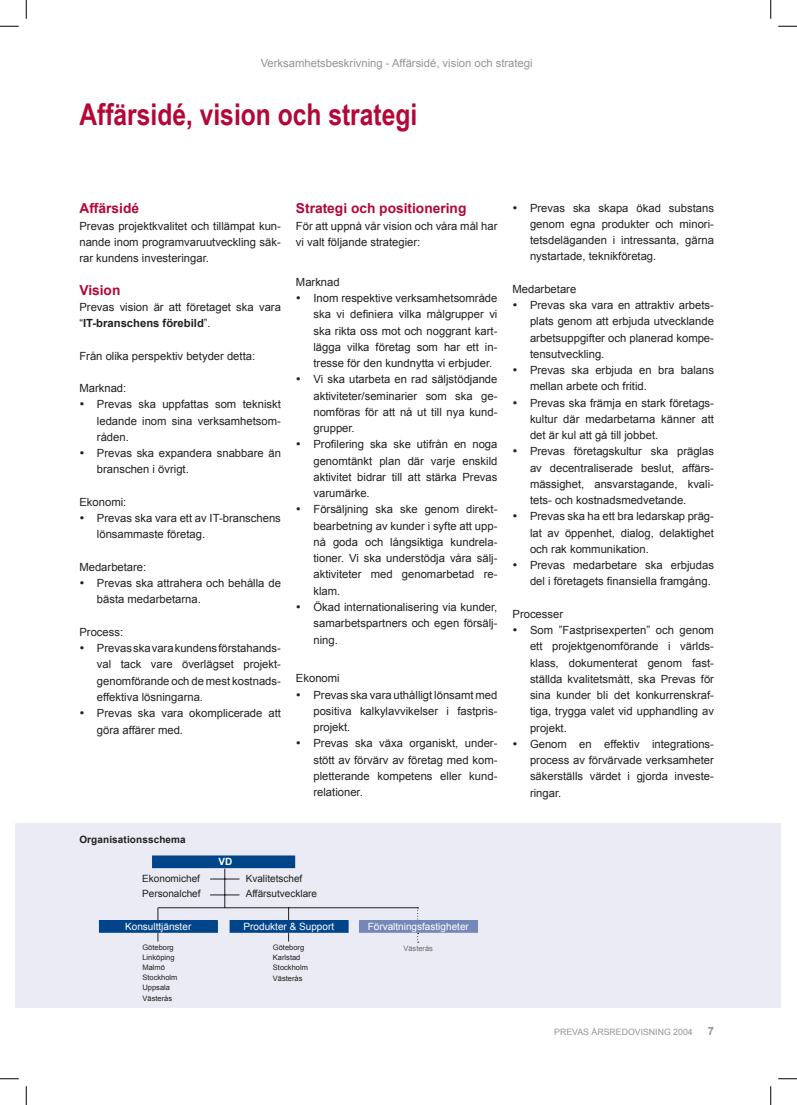
<style>
.page{position:relative;width:797px;height:1105px;background:#fff}
.page>*{position:absolute;margin:0;border:0;box-sizing:border-box;transform-origin:0 0}
.t1{font:700 30px "Arial Narrow";color:#b30738}
.t2{font:700 13.75px "Arial";color:#b30738}
.t3{font:11.25px/16.2px "Arial";color:#231f20;text-align:justify}
.t4{font:11.25px "Arial";color:#939598}
.t5{font:700 11.25px "Arial";color:#939598}
.t6{font:10px "Arial";color:#fff}
.t7{font:10px/15px "Arial";color:#231f20}
.t8{font:700 10px "Arial";letter-spacing:.01em;color:#231f20}
.t9{font:700 10px "Arial";color:#fff}
.t10{font:8.75px "Arial";color:#939598}
.t11{font:7.5px/10px "Arial";color:#231f20}
.t12{font:7.5px "Arial";color:#6d6e70}
.s1{font-weight:700}
</style>
<div class="page">
<div style="left:16px;top:823px;width:765px;height:185px;background:#eaebf4"></div>
<div style="left:153px;top:856px;width:141px;height:11px;background:#004489"></div>
<div style="left:152px;top:855px;width:143px;height:13px;border:1px solid #004489"></div>
<hr style="left:224px;top:869px;width:1px;height:39px;background:#231f20">
<hr style="left:158px;top:907px;width:260px;height:1px;background:#231f20">
<svg style="left:210px;top:878px;width:29px;height:1px"></svg>
<svg style="left:210px;top:894px;width:29px;height:1px"></svg>
<svg style="left:157px;top:907px;width:1px;height:13px"></svg>
<svg style="left:288px;top:908px;width:1px;height:12px"></svg>
<div style="left:230px;top:921px;width:118px;height:11px;background:#004489"></div>
<div style="left:229px;top:920px;width:119px;height:13px;border:1px solid #004489"></div>
<div style="left:100px;top:921px;width:117px;height:11px;background:#004489"></div>
<div style="left:99px;top:920px;width:119px;height:13px;border:1px solid #004489"></div>
<div style="left:359px;top:921px;width:118px;height:11px;background:#7587b8"></div>
<div style="left:359px;top:920px;width:119px;height:13px;border:1px solid #7587b8"></div>
<svg style="left:0;top:25px;width:19px;height:2px"></svg>
<svg style="left:778px;top:25px;width:19px;height:2px"></svg>
<svg style="left:0;top:1078px;width:19px;height:1px"></svg>
<svg style="left:778px;top:1078px;width:19px;height:1px"></svg>
<svg style="left:25px;top:0;width:2px;height:19px"></svg>
<svg style="left:25px;top:1086px;width:2px;height:19px"></svg>
<svg style="left:770px;top:0;width:1px;height:19px"></svg>
<svg style="left:770px;top:1086px;width:1px;height:19px"></svg>
<p class="t4" style="left:261px;top:57px;width:273px">Verksamhetsbeskrivning - Affärsidé, vision och strategi</p>
<h1 class="t1" style="left:79px;top:97px;width:339px">Affärsidé, vision och strategi</h1>
<p class="t2" style="left:79px;top:201px;width:61px">Affärsidé</p>
<p class="t3" style="left:79px;top:218px;width:203px">Prevas projektkvalitet och tillämpat kun&shy;nande inom programvaruutveckling säk&shy;rar kundens investeringar.</p>
<p class="t2" style="left:79px;top:282px;width:43px">Vision</p>
<p class="t3" style="left:79px;top:299px;width:203px">Prevas vision är att företaget ska vara “<span class="s1">IT-branschens förebild</span>”.</p>
<p class="t3" style="left:79px;top:348px;width:177px">Från olika perspektiv betyder detta:</p>
<p class="t3" style="left:79px;top:380px;width:48px">Marknad:</p>
<p class="t3" style="left:97px;top:396px;width:185px;text-indent:-18px">• Prevas ska uppfattas som tekniskt ledande inom sina verksamhetsom&shy;råden.</p>
<p class="t3" style="left:97px;top:445px;width:185px;text-indent:-18px">• Prevas ska expandera snabbare än branschen i övrigt.</p>
<p class="t3" style="left:79px;top:494px;width:48px">Ekonomi:</p>
<p class="t3" style="left:97px;top:510px;width:185px;text-indent:-18px">• Prevas ska vara ett av IT-branschens lönsammaste företag.</p>
<p class="t3" style="left:79px;top:559px;width:68px">Medarbetare:</p>
<p class="t3" style="left:97px;top:575px;width:185px;text-indent:-18px">• Prevas ska attrahera och behålla de bästa medarbetarna.</p>
<p class="t3" style="left:79px;top:624px;width:45px">Process:</p>
<p class="t3" style="left:97px;top:640px;width:185px;text-indent:-18px">• Prevas ska vara kundens förstahands&shy;val tack vare överlägset projekt&shy;genomförande och de mest kostnads&shy;effektiva lösningarna.</p>
<p class="t3" style="left:97px;top:705px;width:185px;text-indent:-18px">• Prevas ska vara okomplicerade att göra affärer med.</p>
<p class="t2" style="left:296px;top:201px;width:172px">Strategi och positionering</p>
<p class="t3" style="left:296px;top:218px;width:203px">För att uppnå vår vision och våra mål har vi valt följande strategier:</p>
<p class="t3" style="left:296px;top:274px;width:45px">Marknad</p>
<p class="t3" style="left:313px;top:290px;width:185px;text-indent:-18px">• Inom respektive verksamhetsområde ska vi definiera vilka målgrupper vi ska rikta oss mot och noggrant kart&shy;lägga vilka företag som har ett in&shy;tresse för den kundnytta vi erbjuder.</p>
<p class="t3" style="left:313px;top:371px;width:185px;text-indent:-18px">• Vi ska utarbeta en rad säljstödjande aktiviteter/seminarier som ska ge&shy;nomföras för att nå ut till nya kund&shy;grupper.</p>
<p class="t3" style="left:313px;top:436px;width:185px;text-indent:-18px">• Profilering ska ske utifrån en noga genomtänkt plan där varje enskild aktivitet bidrar till att stärka Prevas varumärke.</p>
<p class="t3" style="left:313px;top:501px;width:185px;text-indent:-18px">• Försäljning ska ske genom direkt&shy;bearbetning av kunder i syfte att upp&shy;nå goda och långsiktiga kundrela&shy;tioner. Vi ska understödja våra sälj&shy;aktiviteter med genomarbetad re&shy;klam.</p>
<p class="t3" style="left:313px;top:599px;width:185px;text-indent:-18px">• Ökad internationalisering via kunder, samarbetspartners och egen försälj&shy;ning.</p>
<p class="t3" style="left:296px;top:670px;width:45px">Ekonomi</p>
<p class="t3" style="left:313px;top:686px;width:185px;text-indent:-18px">• Prevas ska vara uthålligt lönsamt med positiva kalkylavvikelser i fastpris&shy;projekt.</p>
<p class="t3" style="left:313px;top:735px;width:185px;text-indent:-18px">• Prevas ska växa organiskt, under&shy;stött av förvärv av företag med kom&shy;pletterande kompetens eller kund&shy;relationer.</p>
<p class="t8" style="left:79px;top:834px;width:108px">Organisationsschema</p>
<p class="t9" style="left:218px;top:856px;width:15px">VD</p>
<p class="t7" style="left:142px;top:871px;width:60px">Ekonomichef<br>Personalchef</p>
<p class="t7" style="left:246px;top:871px;width:73px">Kvalitetschef<br>Affärsutvecklare</p>
<p class="t6" style="left:125px;top:920px;width:68px">Konsulttjänster</p>
<p class="t6" style="left:243px;top:920px;width:92px">Produkter &amp; Support</p>
<p class="t6" style="left:368px;top:920px;width:103px">Förvaltningsfastigheter</p>
<p class="t11" style="left:142px;top:942px;width:37px">Göteborg<br>Linköping<br>Malmö<br>Stockholm<br>Uppsala</p>
<p class="t11" style="left:142px;top:993px;width:31px">Västerås</p>
<p class="t11" style="left:273px;top:942px;width:37px">Göteborg<br>Karlstad<br>Stockholm</p>
<p class="t11" style="left:273px;top:973px;width:31px">Västerås</p>
<p class="t12" style="left:403px;top:944px;width:31px">Västerås</p>
<p class="t3" style="left:530px;top:200px;width:185px;text-indent:-18px">• Prevas ska skapa ökad substans genom egna produkter och minori&shy;tetsdeläganden i intressanta, gärna nystartade, teknikföretag.</p>
<p class="t3" style="left:512px;top:281px;width:65px">Medarbetare</p>
<p class="t3" style="left:530px;top:297px;width:185px;text-indent:-18px">• Prevas ska vara en attraktiv arbets&shy;plats genom att erbjuda utvecklande arbetsuppgifter och planerad kompe&shy;tensutveckling.</p>
<p class="t3" style="left:530px;top:362px;width:185px;text-indent:-18px">• Prevas ska erbjuda en bra balans mellan arbete och fritid.</p>
<p class="t3" style="left:530px;top:395px;width:185px;text-indent:-18px">• Prevas ska främja en stark företags&shy;kultur där medarbetarna känner att det är kul att gå till jobbet.</p>
<p class="t3" style="left:530px;top:443px;width:185px;text-indent:-18px">• Prevas företagskultur ska präglas av decentraliserade beslut, affärs&shy;mässighet, ansvarstagande, kvali&shy;tets- och kostnadsmedvetande.</p>
<p class="t3" style="left:530px;top:508px;width:185px;text-indent:-18px">• Prevas ska ha ett bra ledarskap präg&shy;lat av öppenhet, dialog, delaktighet och rak kommunikation.</p>
<p class="t3" style="left:512px;top:557px;width:203px;text-align:right">• Prevas medarbetare ska erbjudas del i företagets finansiella framgång.</p>
<p class="t3" style="left:512px;top:606px;width:52px">Processer</p>
<p class="t3" style="left:530px;top:622px;width:185px;text-indent:-18px">• Som ”Fastprisexperten” och genom ett projektgenomförande i världs&shy;klass, dokumenterat genom fast&shy;ställda kvalitetsmått, ska Prevas för sina kunder bli det konkurrenskraf&shy;tiga, trygga valet vid upphandling av projekt.</p>
<p class="t3" style="left:530px;top:736px;width:185px;text-indent:-18px">• Genom en effektiv integrations&shy;process av förvärvade verksamheter säkerställs värdet i gjorda investe&shy;ringar.</p>
<p class="t10" style="left:554px;top:1027px;width:140px">PREVAS ÅRSREDOVISNING 2004</p>
<p class="t5" style="left:707px;top:1025px;width:8px">7</p>
</div>
